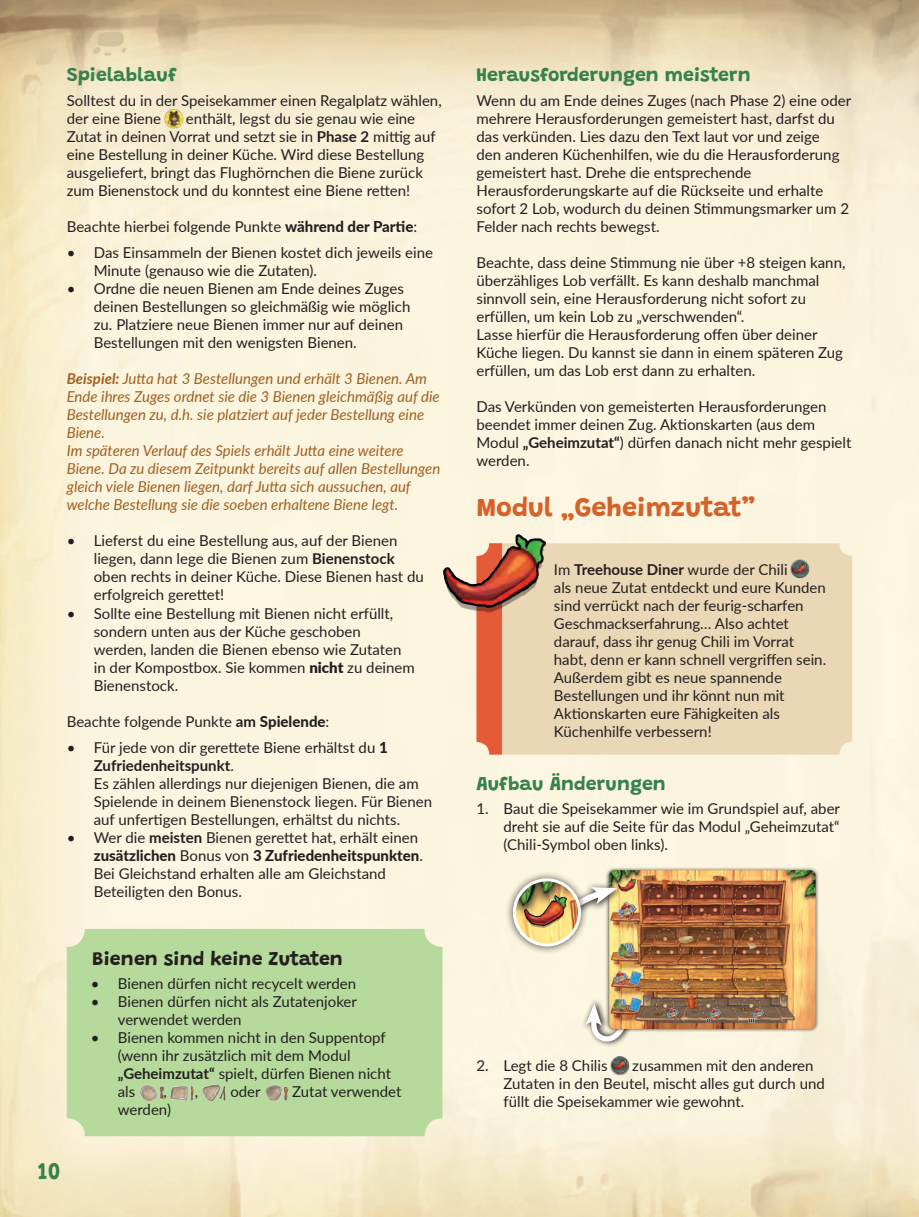
<style>
.page{position:relative;width:919px;height:1217px;background:#fff}
.page>*{position:absolute;margin:0;border:0;box-sizing:border-box;transform-origin:0 0}
.t1{font:100 27px "Grandstander";color:#d46229}
.t2{font:100 24px "Grandstander";color:#37814b}
.t3{font:100 19.5px "Grandstander";color:#37814b}
.t4{font:100 19.5px "Grandstander";color:#231f20}
.t5{font:15px/18px "Lato";color:#231f20}
.t6{font:italic 15px/18px "Lato";color:#a16021}
.s1{font-weight:700}
.s2{font-weight:800}
.s3{font-weight:900}
</style>
<div class="page">
<img style="left:0;top:0;width:918px;height:1216px">
<img style="left:906px;top:756px;width:12px;height:460px">
<div style="left:164px;top:109px;width:19px;height:20px;background:#231f20;opacity:.75"></div>
<img style="left:165px;top:110px;width:17px;height:17px">
<div style="left:67px;top:928px;width:375px;height:207px;background:#b6da9b;border-radius:18px"></div>
<img style="left:140px;top:1084px;width:23px;height:16px">
<img style="left:171px;top:1085px;width:23px;height:15px">
<img style="left:202px;top:1084px;width:24px;height:16px">
<img style="left:265px;top:1084px;width:23px;height:16px">
<div style="left:610px;top:1055px;width:19px;height:19px;background:#231f20;opacity:.75"></div>
<img style="left:611px;top:1056px;width:17px;height:17px">
<div style="left:476px;top:543px;width:376px;height:211px;background:#ead7b5;border-radius:13px"></div>
<div style="left:790px;top:559px;width:19px;height:19px;background:#231f20;opacity:.75"></div>
<img style="left:791px;top:560px;width:17px;height:17px">
<svg style="left:476px;top:612px;width:26px;height:142px;background:#e5623f"></svg>
<img style="left:443px;top:534px;width:102px;height:78px">
<svg style="left:574px;top:994px;width:63px;height:60px;background:#ece7d6"></svg>
<div style="left:605px;top:866px;width:214px;height:166px;background:#231f20;opacity:.75"></div>
<img style="left:609px;top:870px;width:206px;height:158px">
<img style="left:628px;top:899px;width:10px;height:22px">
<img style="left:615px;top:939px;width:23px;height:22px">
<img style="left:629px;top:968px;width:15px;height:18px">
<img style="left:611px;top:968px;width:18px;height:18px">
<img style="left:629px;top:995px;width:15px;height:18px">
<img style="left:611px;top:995px;width:18px;height:18px">
<img style="left:628px;top:878px;width:7px;height:13px">
<img style="left:665px;top:1006px;width:15px;height:14px">
<img style="left:708px;top:1006px;width:14px;height:14px">
<img style="left:751px;top:1006px;width:14px;height:14px">
<svg style="left:704px;top:1016px;width:8px;height:8px"></svg>
<svg style="left:747px;top:1016px;width:8px;height:8px"></svg>
<img style="left:588px;top:871px;width:40px;height:51px">
<div style="left:505px;top:870px;width:83px;height:84px;background:#231f20;opacity:.75"></div>
<div style="left:514px;top:879px;width:65px;height:65px;background:#231f20;opacity:.75"></div>
<img style="left:514px;top:879px;width:65px;height:65px;border-radius:33px">
<img style="left:524px;top:895px;width:42px;height:32px">
<div style="left:513px;top:878px;width:68px;height:68px;border:3px solid #fff;border-radius:50%"></div>
<h3 class="t3" style="left:67px;top:60px;width:111px">Spielablauf</h3>
<p class="t5" style="left:67px;top:90px;width:376px">Solltest du in der Speisekammer einen Regalplatz wählen, der eine Biene</p>
<p class="t5" style="left:67px;top:108px;width:370px;text-indent:119px">enthält, legst du sie genau wie eine Zutat in deinen Vorrat und setzt sie in <span class="s1">Phase 2</span> mittig auf eine Bestellung in deiner Küche. Wird diese Bestellung ausgeliefert, bringt das Flughörnchen die Biene zurück zum Bienenstock und du konntest eine Biene retten!</p>
<p class="t5" style="left:67px;top:216px;width:352px">Beachte hierbei folgende Punkte <span class="s2">während der Partie</span>:</p>
<p class="t5" style="left:94px;top:243px;width:341px;text-indent:-27px">• Das Einsammeln der Bienen kostet dich jeweils eine<br>Minute (genauso wie die Zutaten).</p>
<p class="t5" style="left:94px;top:279px;width:318px;text-indent:-27px">• Ordne die neuen Bienen am Ende deines Zuges deinen Bestellungen so gleichmäßig wie möglich zu. Platziere neue Bienen immer nur auf deinen Bestellungen mit den wenigsten Bienen.</p>
<p class="t6" style="left:67px;top:369px;width:375px"><span class="s1">Beispiel:</span> Jutta hat 3 Bestellungen und erhält 3 Bienen. Am Ende ihres Zuges ordnet sie die 3 Bienen gleichmäßig auf die Bestellungen zu, d.h. sie platziert auf jeder Bestellung eine Biene.<br>Im späteren Verlauf des Spiels erhält Jutta eine weitere Biene. Da zu diesem Zeitpunkt bereits auf allen Bestellungen gleich viele Bienen liegen, darf Jutta sich aussuchen, auf welche Bestellung sie die soeben erhaltene Biene legt.</p>
<p class="t5" style="left:94px;top:531px;width:331px;text-indent:-27px">• Lieferst du eine Bestellung aus, auf der Bienen liegen, dann lege die Bienen zum <span class="s1">Bienenstock </span>oben rechts in deiner Küche. Diese Bienen hast du erfolgreich gerettet!</p>
<p class="t5" style="left:94px;top:603px;width:322px;text-indent:-27px">• Sollte eine Bestellung mit Bienen nicht erfüllt, sondern unten aus der Küche geschoben werden, landen die Bienen ebenso wie Zutaten in der Kompostbox. Sie kommen <span class="s3">nicht</span> zu deinem Bienenstock.</p>
<p class="t5" style="left:67px;top:711px;width:264px">Beachte folgende Punkte <span class="s1">am</span> <span class="s2">Spielende</span>:</p>
<p class="t5" style="left:94px;top:737px;width:340px;text-indent:-27px">• Für jede von dir gerettete Biene erhältst du <span class="s2">1<br></span><span class="s1">Zufriedenheitspunkt</span>.<br>Es zählen allerdings nur diejenigen Bienen, die am Spielende in deinem Bienenstock liegen. Für Bienen auf unfertigen Bestellungen, erhältst du nichts.</p>
<p class="t5" style="left:94px;top:827px;width:331px;text-indent:-27px">• Wer die <span class="s1">meisten</span> Bienen gerettet hat, erhält einen <span class="s2">zusätzlichen</span> Bonus von <span class="s2">3 Zufriedenheitspunkten</span>.<br>Bei Gleichstand erhalten alle am Gleichstand Beteiligten den Bonus.</p>
<h3 class="t4" style="left:92px;top:942px;width:252px">Bienen sind keine Zutaten</h3>
<p class="t5" style="left:91px;top:973px;width:267px">• Bienen dürfen nicht recycelt werden</p>
<p class="t5" style="left:118px;top:991px;width:240px;text-indent:-27px">• Bienen dürfen nicht als Zutatenjoker verwendet werden</p>
<p class="t5" style="left:118px;top:1027px;width:275px;text-indent:-27px">• Bienen kommen nicht in den Suppentopf (wenn ihr zusätzlich mit dem Modul <span class="s1">„Geheimzutat“</span> spielt, dürfen Bienen nicht als</p>
<p class="t5" style="left:163px;top:1081px;width:5px">,</p>
<p class="t5" style="left:195px;top:1081px;width:5px">,</p>
<p class="t5" style="left:230px;top:1081px;width:32px">oder</p>
<p class="t5" style="left:292px;top:1081px;width:111px">Zutat verwendet</p>
<h2 class="t2" style="left:38px;top:1152px;width:24px">10</h2>
<p class="t5" style="left:118px;top:1099px;width:55px">werden)</p>
<h3 class="t3" style="left:476px;top:60px;width:276px">Herausforderungen meistern</h3>
<p class="t5" style="left:476px;top:90px;width:376px">Wenn du am Ende deines Zuges (nach Phase 2) eine oder mehrere Herausforderungen gemeistert hast, darfst du das verkünden. Lies dazu den Text laut vor und zeige<br>den anderen Küchenhilfen, wie du die Herausforderung gemeistert hast. Drehe die entsprechende Herausforderungskarte auf die Rückseite und erhalte sofort 2 Lob, wodurch du deinen Stimmungsmarker um 2<br>Felder nach rechts bewegst.</p>
<p class="t5" style="left:476px;top:252px;width:370px">Beachte, dass deine Stimmung nie über +8 steigen kann, überzähliges Lob verfällt. Es kann deshalb manchmal sinnvoll sein, eine Herausforderung nicht sofort zu erfüllen, um kein Lob zu „verschwenden“.<br>Lasse hierfür die Herausforderung offen über deiner Küche liegen. Du kannst sie dann in einem späteren Zug erfüllen, um das Lob erst dann zu erhalten.</p>
<p class="t5" style="left:476px;top:396px;width:376px">Das Verkünden von gemeisterten Herausforderungen beendet immer deinen Zug. Aktionskarten (aus dem Modul <span class="s1">„Geheimzutat“</span>) dürfen danach nicht mehr gespielt werden.</p>
<h1 class="t1" style="left:476px;top:486px;width:280px">Modul „Geheimzutat”</h1>
<p class="t5" style="left:554px;top:560px;width:274px">Im <span class="s1">Treehouse Diner</span> wurde der Chili<br>als neue Zutat entdeckt und eure Kunden sind verrückt nach der feurig-scharfen Geschmackserfahrung… Also achtet darauf, dass ihr genug Chili im Vorrat habt, denn er kann schnell vergriffen sein.<br>Außerdem gibt es neue spannende Bestellungen und ihr könnt nun mit Aktionskarten eure Fähigkeiten als Küchenhilfe verbessern!</p>
<h3 class="t3" style="left:476px;top:768px;width:191px">Aufbau Änderungen</h3>
<p class="t5" style="left:503px;top:798px;width:338px;text-align:justify;text-indent:-27px">1. Baut die Speisekammer wie im Grundspiel auf, aber dreht sie auf die Seite für das Modul „Geheimzutat“ (Chili-Symbol oben links).</p>
<p class="t5" style="left:476px;top:1055px;width:133px">2. Legt die 8 Chilis</p>
<p class="t5" style="left:503px;top:1055px;width:323px;text-indent:129px">zusammen mit den anderen<br>Zutaten in den Beutel, mischt alles gut durch und füllt die Speisekammer wie gewohnt.</p>
</div>
